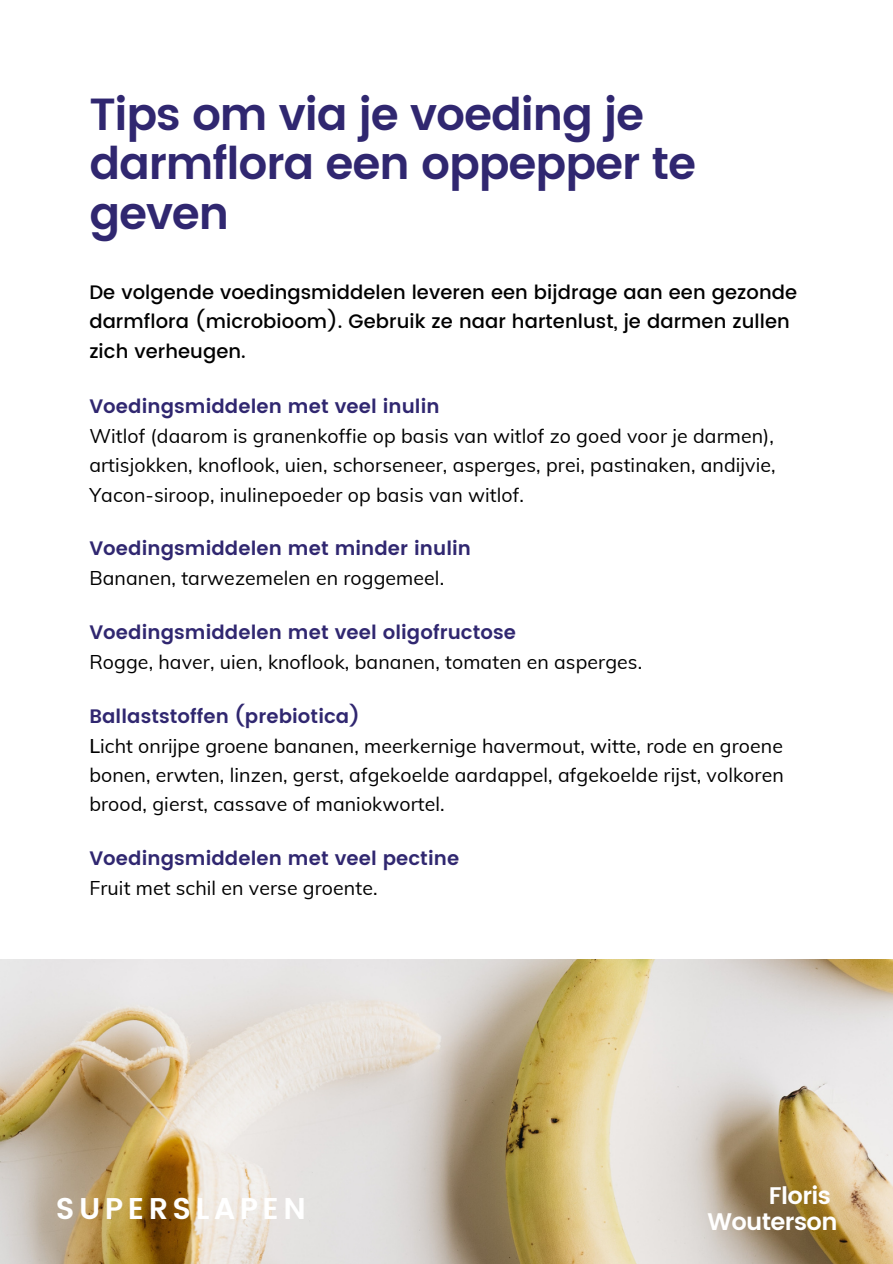
<style>
.page{position:relative;width:893px;height:1264px;background:#fff}
.page>*{position:absolute;margin:0;border:0;box-sizing:border-box;transform-origin:0 0}
.t1{font:600 45px/49.5px "Poppins";letter-spacing:-.025em;color:#302770}
.t2{font:600 30px "Poppins";letter-spacing:.15em;color:#fff}
.t3{font:600 24px/25.8px "Poppins";letter-spacing:-.025em;color:#fff;text-align:right}
.t4{font:19.5px/29.2px "Muli";letter-spacing:.005em;color:#000;text-align:justify}
.t5{font:600 19.5px "Poppins";letter-spacing:.005em;color:#302770}
.t6{font:500 19.5px/29.2px "Poppins";letter-spacing:.005em;color:#000}
.s1{font-weight:600}
</style>
<div class="page">
<img style="left:0;top:959px;width:892px;height:304px">
<h1 class="t1" style="left:89px;top:89px;width:608px">Tips om via je voeding je darmflora een oppepper te geven</h1>
<h4 class="t6" style="left:89px;top:278px;width:709px">De volgende voedingsmiddelen leveren een bijdrage aan een gezonde darmflora (microbioom). Gebruik ze naar hartenlust, je darmen zullen zich verheugen.</h4>
<p class="t5" style="left:89px;top:394px;width:352px">Voedingsmiddelen met veel inulin</p>
<p class="t4" style="left:89px;top:421px;width:687px">Witlof (daarom is granenkoffie op basis van witlof zo goed voor je darmen), artisjokken, knoflook, uien, schorseneer, asperges, prei, pastinaken, andijvie, Yacon-siroop, inulinepoeder op basis van witlof.</p>
<p class="t5" style="left:89px;top:536px;width:383px">Voedingsmiddelen met minder inulin</p>
<p class="t4" style="left:89px;top:563px;width:356px">Bananen, tarwezemelen en roggemeel.</p>
<p class="t5" style="left:89px;top:620px;width:428px">Voedingsmiddelen met veel oligofructose</p>
<p class="t4" style="left:89px;top:647px;width:554px">Rogge, haver, uien, knoflook, bananen, tomaten en asperges.</p>
<p class="t5" style="left:89px;top:704px;width:271px">Ballaststoffen (prebiotica)</p>
<p class="t4" style="left:89px;top:731px;width:696px"><span class="s1">L</span>icht onrijpe groene bananen, meerkernige havermout, witte, rode en groene bonen, erwten, linzen, gerst, afgekoelde aardappel, afgekoelde rijst, volkoren brood, gierst, cassave of maniokwortel.</p>
<p class="t5" style="left:89px;top:846px;width:371px">Voedingsmiddelen met veel pectine</p>
<p class="t4" style="left:89px;top:873px;width:290px">Fruit met schil en verse groente.</p>
<p class="t2" style="left:56px;top:1191px;width:251px">SUPERSLAPEN</p>
<h2 class="t3" style="left:707px;top:1182px;width:132px">Floris<br>Wouterson</h2>
</div>
